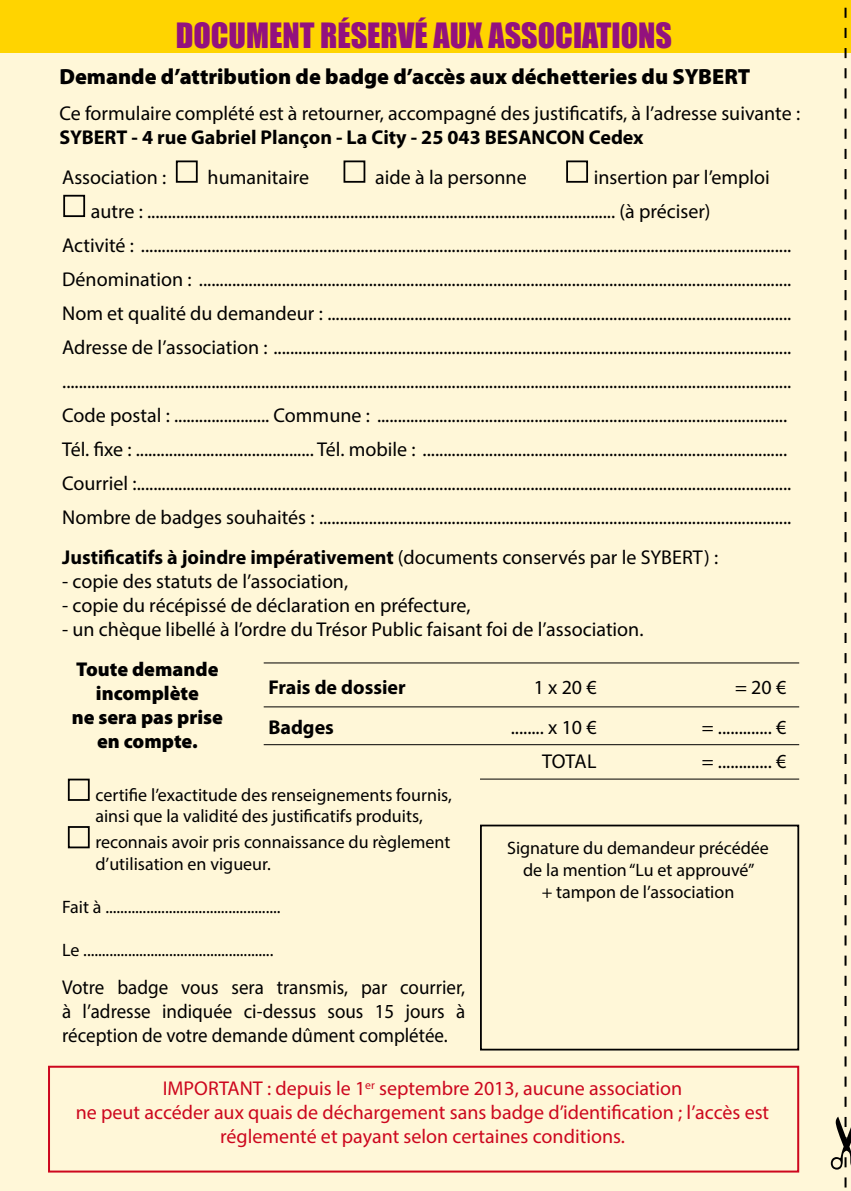
<style>
.page{position:relative;width:851px;height:1191px;background:#fff}
.page>*{position:absolute;margin:0;border:0;box-sizing:border-box;transform-origin:0 0}
.t1{font:32px "Impact";color:#93117e}
.t2{font:900 22px "Myriad Pro";color:#000}
.t3{font:20px "Myriad Pro";color:#000}
.t4{font:20px/24px "Myriad Pro";color:#cd071e;text-align:center}
.t5{font:700 20px "Myriad Pro";color:#000}
.t6{font:20px/24px "Myriad Pro";color:#000;text-align:justify;scale:.95 1}
.t7{font:900 20px/24px "Myriad Pro";color:#000;text-align:center}
.t8{font:18px/21.6px "Myriad Pro";color:#000}
.s1{font-weight:400}
</style>
<div class="page">
<div style="left:0;top:0;width:850px;height:1191px;background:#fff7d8"></div>
<div style="left:0;top:0;width:850px;height:52px;background:#ffd400"></div>
<div style="left:48px;top:1065px;width:751px;height:107px;border:2px solid #cd071e"></div>
<div style="left:480px;top:824px;width:319px;height:226px;border:2px solid #000"></div>
<svg style="left:830px;top:7px;width:20px;height:1181px"></svg>
<div style="left:68px;top:778px;width:22px;height:23px;border:2px solid #000"></div>
<div style="left:68px;top:826px;width:22px;height:22px;border:2px solid #000"></div>
<hr style="left:264px;top:662px;width:535px;height:1px;background:#000">
<hr style="left:264px;top:744px;width:535px;height:1px;background:#000">
<hr style="left:480px;top:778px;width:319px;height:1px;background:#000">
<hr style="left:264px;top:706px;width:535px;height:1px;background:#000">
<svg style="left:175px;top:160px;width:23px;height:23px"></svg>
<div style="left:63px;top:195px;width:22px;height:22px;border:2px solid #000"></div>
<div style="left:343px;top:160px;width:22px;height:23px;border:2px solid #000"></div>
<div style="left:566px;top:160px;width:22px;height:23px;border:2px solid #000"></div>
<h1 class="t1" style="left:176px;top:10px;width:498px">DOCUMENT RÉSERVÉ AUX ASSOCIATIONS</h1>
<p class="t2" style="left:59px;top:64px;width:692px">Demande d’attribution de badge d’accès aux déchetteries du SYBERT</p>
<p class="t3" style="left:59px;top:101px;width:742px">Ce formulaire complété est à retourner, accompagné des justificatifs, à l’adresse suivante :</p>
<p class="t5" style="left:59px;top:125px;width:585px">SYBERT - 4 rue Gabriel Plançon - La City - 25 043 BESANCON Cedex</p>
<p class="t3" style="left:62px;top:165px;width:105px">Association :</p>
<p class="t3" style="left:207px;top:165px;width:103px">humanitaire</p>
<p class="t3" style="left:375px;top:165px;width:153px">aide à la personne</p>
<p class="t3" style="left:593px;top:165px;width:178px">insertion par l’emploi</p>
<p class="t3" style="left:91px;top:199px;width:621px">autre : ................................................................................................................. (à préciser)</p>
<p class="t3" style="left:62px;top:233px;width:730px">Activité : .............................................................................................................................................................</p>
<p class="t3" style="left:62px;top:267px;width:730px">Dénomination : ...............................................................................................................................................</p>
<p class="t3" style="left:62px;top:301px;width:730px">Nom et qualité du demandeur : ................................................................................................................</p>
<p class="t3" style="left:62px;top:335px;width:730px">Adresse de l’association : .............................................................................................................................</p>
<p class="t3" style="left:62px;top:369px;width:730px">................................................................................................................................................................................</p>
<p class="t3" style="left:62px;top:403px;width:726px">Code postal : ....................... Commune : ...................................................................................................</p>
<p class="t3" style="left:62px;top:437px;width:726px">Tél. fixe : ........................................... Tél. mobile : ........................................................................................</p>
<p class="t3" style="left:62px;top:471px;width:730px">Courriel :..............................................................................................................................................................</p>
<p class="t3" style="left:62px;top:505px;width:730px">Nombre de badges souhaités : ..................................................................................................................</p>
<p class="t5" style="left:62px;top:544px;width:657px">Justificatifs à joindre impérativement <span class="s1">(documents conservés par le SYBERT) :</span></p>
<p class="t3" style="left:62px;top:569px;width:287px">- copie des statuts de l’association,</p>
<p class="t3" style="left:62px;top:593px;width:410px">- copie du récépissé de déclaration en préfecture,</p>
<p class="t3" style="left:62px;top:617px;width:582px">- un chèque libellé à l’ordre du Trésor Public faisant foi de l’association.</p>
<p class="t7" style="left:72px;top:657px;width:153px">Toute demande incomplète<br>ne sera pas prise en compte.</p>
<p class="t5" style="left:268px;top:674px;width:139px">Frais de dossier</p>
<p class="t3" style="left:533px;top:675px;width:65px">1 x 20 €</p>
<p class="t3" style="left:735px;top:675px;width:53px">= 20 €</p>
<p class="t5" style="left:268px;top:714px;width:67px">Badges</p>
<p class="t3" style="left:510px;top:715px;width:87px">........ x 10 €</p>
<p class="t3" style="left:701px;top:715px;width:86px">= ............. €</p>
<p class="t3" style="left:542px;top:749px;width:56px">TOTAL</p>
<p class="t3" style="left:701px;top:749px;width:86px">= ............. €</p>
<p class="t8" style="left:95px;top:783px;width:358px">certifie l’exactitude des renseignements fournis, ainsi que la validité des justificatifs produits,</p>
<p class="t8" style="left:95px;top:831px;width:356px">reconnais avoir pris connaissance du règlement d’utilisation en vigueur.</p>
<p class="t8" style="left:62px;top:896px;width:220px">Fait à ...............................................</p>
<p class="t8" style="left:62px;top:939px;width:213px">Le ...................................................</p>
<p class="t8" style="left:507px;top:837px;width:263px;text-align:center">Signature du demandeur précédée de la mention “Lu et approuvé”<br>+ tampon de l’association</p>
<p class="t6" style="left:62px;top:974px;width:425px">Votre badge vous sera transmis, par courrier, à l’adresse indiquée ci-dessus sous 15 jours à réception de votre demande dûment complétée.</p>
<p class="t4" style="left:76px;top:1076px;width:694px">IMPORTANT : depuis le 1<sup>er</sup> septembre 2013, aucune association<br>ne peut accéder aux quais de déchargement sans badge d’identification ; l’accès est réglementé et payant selon certaines conditions.</p>
</div>
